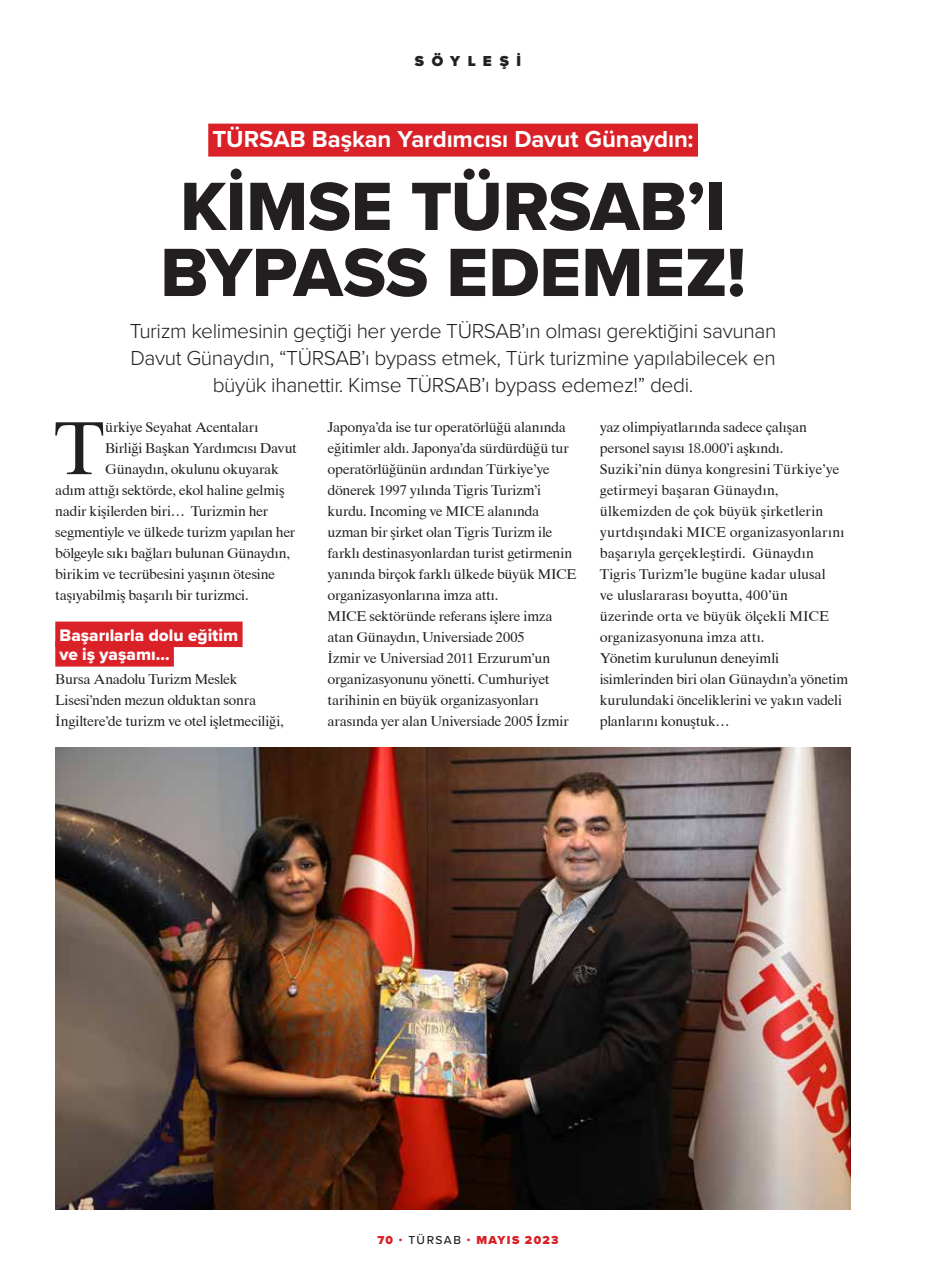
<style>
.page{position:relative;width:936px;height:1276px;background:#fff}
.page>*{position:absolute;margin:0;border:0;box-sizing:border-box;transform-origin:0 0}
.t1{font:75.15px "Times Ten";color:#231f20}
.t2{font:70.8px/66px "Proxima Nova Extrabld";letter-spacing:-.005em;color:#231f20}
.t3{font:700 24px "Proxima Nova";letter-spacing:-.005em;color:#fff}
.t4{font:300 21px/27px "Proxima Nova";letter-spacing:-.02em;color:#231f20;text-align:center}
.t5{font:17.25px/19.5px "Proxima Nova Extrabld";color:#fff}
.t6{font:900 15px "Proxima Nova";letter-spacing:.505em;color:#231f20}
.t7{font:14.25px/21px "Times Ten";letter-spacing:-.015em;color:#231f20}
.t8{font:900 12px "Proxima Nova";letter-spacing:.11em;color:#da2128}
.s1{font-weight:500}
.s2{font-weight:500;color:#231f20}
</style>
<div class="page">
<div style="left:55px;top:621px;width:187px;height:26px;background:#da2128"></div>
<div style="left:55px;top:641px;width:119px;height:25px;background:#da2128"></div>
<div style="left:208px;top:124px;width:490px;height:33px;background:#da2128"></div>
<img style="left:55px;top:747px;width:795px;height:462px">
<p class="t6" style="left:415px;top:49px;width:106px">SÖYLEŞİ</p>
<h3 class="t3" style="left:212px;top:121px;width:482px">TÜRSAB Başkan Yardımcısı Davut Günaydın:</h3>
<h2 class="t2" style="left:160px;top:172px;width:587px">KIMSE TÜRSAB’I<br>BYPASS EDEMEZ!</h2>
<h3 class="t4" style="left:130px;top:317px;width:648px">Turizm kelimesinin geçtiği her yerde TÜRSAB’ın olması gerektiğini savunan<br>Davut Günaydın, “TÜRSAB’ı bypass etmek, Türk turizmine yapılabilecek en büyük ihanettir. Kimse TÜRSAB’ı bypass edemez!” dedi.</h3>
<h1 class="t1" style="left:54px;top:404px;width:52px">T</h1>
<p class="t7" style="left:105px;top:417px;width:155px">ürkiye Seyahat Acentaları</p>
<p class="t7" style="left:105px;top:438px;width:193px">Birliği Başkan Yardımcısı Davut</p>
<p class="t7" style="left:105px;top:459px;width:175px">Günaydın, okulunu okuyarak</p>
<p class="t7" style="left:55px;top:480px;width:231px">adım attığı sektörde, ekol haline gelmiş</p>
<p class="t7" style="left:55px;top:501px;width:214px">nadir kişilerden biri… Turizmin her</p>
<p class="t7" style="left:55px;top:522px;width:242px">segmentiyle ve ülkede turizm yapılan her</p>
<p class="t7" style="left:55px;top:543px;width:236px">bölgeyle sıkı bağları bulunan Günaydın,</p>
<p class="t7" style="left:55px;top:564px;width:221px">birikim ve tecrübesini yaşının ötesine</p>
<p class="t7" style="left:55px;top:585px;width:195px">taşıyabilmiş başarılı bir turizmci.</p>
<p class="t5" style="left:60px;top:625px;width:180px">Başarılarla dolu eğitim ve iş yaşamı…</p>
<p class="t7" style="left:55px;top:669px;width:230px">Bursa Anadolu Turizm Meslek<br>Lisesi’nden mezun olduktan sonra<br>İngiltere’de turizm ve otel işletmeciliği,</p>
<p class="t7" style="left:327px;top:417px;width:251px">Japonya’da ise tur operatörlüğü alanında eğitimler aldı. Japonya’da sürdürdüğü tur operatörlüğünün ardından Türkiye’ye dönerek 1997 yılında Tigris Turizm’i kurdu. Incoming ve MICE alanında uzman bir şirket olan Tigris Turizm ile farklı destinasyonlardan turist getirmenin yanında birçok farklı ülkede büyük MICE organizasyonlarına imza attı.<br>MICE sektöründe referans işlere imza atan Günaydın, Universiade 2005<br>İzmir ve Universiad 2011 Erzurum’un organizasyonunu yönetti. Cumhuriyet tarihinin en büyük organizasyonları arasında yer alan Universiade 2005 İzmir</p>
<p class="t7" style="left:600px;top:417px;width:250px">yaz olimpiyatlarında sadece çalışan personel sayısı 18.000’i aşkındı.<br>Suziki’nin dünya kongresini Türkiye’ye getirmeyi başaran Günaydın, ülkemizden de çok büyük şirketlerin yurtdışındaki MICE organizasyonlarını başarıyla gerçekleştirdi. Günaydın Tigris Turizm’le bugüne kadar ulusal<br>ve uluslararası boyutta, 400’ün<br>üzerinde orta ve büyük ölçekli MICE organizasyonuna imza attı.<br>Yönetim kurulunun deneyimli isimlerinden biri olan Günaydın’a yönetim kurulundaki önceliklerini ve yakın vadeli planlarını konuştuk…</p>
<p class="t8" style="left:377px;top:1231px;width:182px">70 <span class="s1">•</span> <span class="s2">TÜRSAB</span> <span class="s1">•</span> MAYIS 2023</p>
</div>
